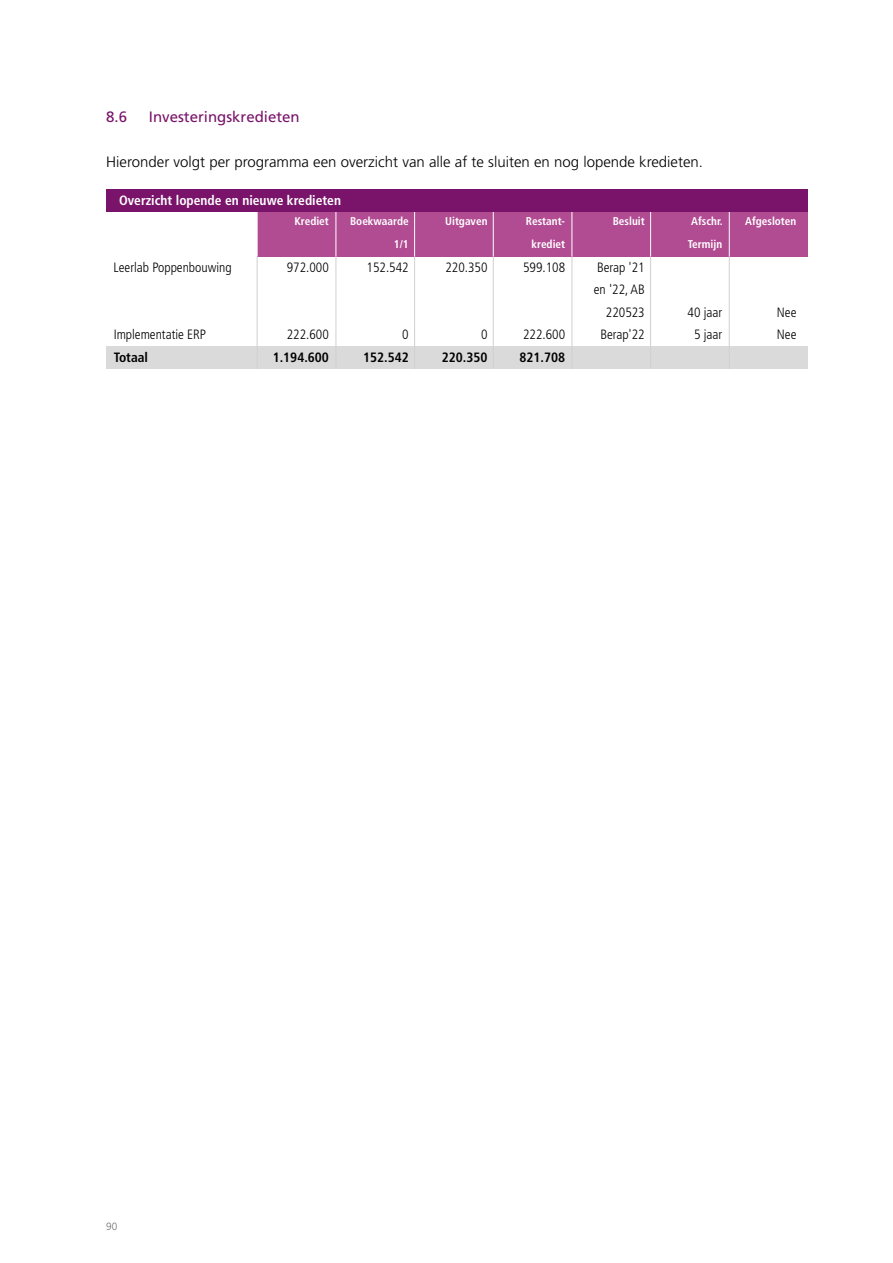
<style>
.page{position:relative;width:893px;height:1263px;background:#fff}
.page>*{position:absolute;margin:0;border:0;box-sizing:border-box;transform-origin:0 0}
.t1{font:300 15px "Frutiger LT Std";color:#000}
.t2{font:15px "Frutiger LT Std";color:#79146a}
.t3{font:300 condensed 13.5px/22.5px "Frutiger LT Std";color:#000;text-align:right}
.t4{font:700 condensed 13.5px "Frutiger LT Std";color:#000}
.t5{font:700 condensed 13.5px "Frutiger LT Std";color:#fff}
.t6{font:700 condensed 11.25px "Frutiger LT Std";color:#fff}
.t7{font:300 10.5px "Frutiger LT Std";color:#706f6f;scale:.95 1}
</style>
<div class="page">
<div style="left:106px;top:346px;width:702px;height:23px;background:#dadada"></div>
<div style="left:257px;top:212px;width:551px;height:22px;background:#b14b92"></div>
<div style="left:257px;top:233px;width:551px;height:24px;background:#b14b92"></div>
<hr style="left:729px;top:211px;width:1px;height:46px;background:#fff">
<hr style="left:257px;top:212px;width:1px;height:45px;background:#fff">
<hr style="left:257px;top:257px;width:1px;height:112px;background:#d0d0d0">
<hr style="left:729px;top:257px;width:1px;height:112px;background:#d0d0d0">
<hr style="left:650px;top:211px;width:1px;height:46px;background:#fff">
<hr style="left:650px;top:257px;width:1px;height:112px;background:#d0d0d0">
<hr style="left:572px;top:211px;width:1px;height:46px;background:#fff">
<hr style="left:572px;top:257px;width:1px;height:112px;background:#d0d0d0">
<hr style="left:493px;top:211px;width:1px;height:46px;background:#fff">
<hr style="left:493px;top:257px;width:1px;height:112px;background:#d0d0d0">
<hr style="left:414px;top:211px;width:1px;height:46px;background:#fff">
<hr style="left:414px;top:257px;width:1px;height:112px;background:#d0d0d0">
<hr style="left:336px;top:211px;width:1px;height:46px;background:#fff">
<hr style="left:336px;top:257px;width:1px;height:112px;background:#d0d0d0">
<div style="left:106px;top:189px;width:702px;height:23px;background:#79146a"></div>
<p class="t2" style="left:106px;top:107px;width:22px">8.6</p>
<p class="t2" style="left:149px;top:107px;width:152px">Investeringskredieten</p>
<p class="t1" style="left:106px;top:153px;width:598px">Hieronder volgt per programma een overzicht van alle af te sluiten en nog lopende kredieten.</p>
<p class="t5" style="left:119px;top:192px;width:223px">Overzicht lopende en nieuwe kredieten</p>
<p class="t6" style="left:294px;top:215px;width:36px">Krediet</p>
<p class="t6" style="left:350px;top:215px;width:60px">Boekwaarde</p>
<p class="t6" style="left:445px;top:215px;width:44px">Uitgaven</p>
<p class="t6" style="left:526px;top:215px;width:41px">Restant-</p>
<p class="t6" style="left:613px;top:215px;width:34px">Besluit</p>
<p class="t6" style="left:691px;top:215px;width:33px">Afschr.</p>
<p class="t6" style="left:745px;top:215px;width:53px">Afgesloten</p>
<p class="t6" style="left:394px;top:237px;width:16px">1/1</p>
<p class="t6" style="left:531px;top:237px;width:35px">krediet</p>
<p class="t6" style="left:688px;top:237px;width:36px">Termijn</p>
<p class="t3" style="left:114px;top:256px;width:120px">Leerlab Poppenbouwing</p>
<p class="t3" style="left:287px;top:256px;width:44px">972.000</p>
<p class="t3" style="left:367px;top:256px;width:44px">152.542</p>
<p class="t3" style="left:445px;top:256px;width:44px">220.350</p>
<p class="t3" style="left:523px;top:256px;width:44px">599.108</p>
<p class="t3" style="left:594px;top:256px;width:52px">Berap '21 en '22, AB<br>220523</p>
<p class="t3" style="left:688px;top:301px;width:36px">40 jaar</p>
<p class="t3" style="left:777px;top:301px;width:21px">Nee</p>
<p class="t3" style="left:114px;top:323px;width:94px">Implementatie ERP</p>
<p class="t3" style="left:287px;top:323px;width:44px">222.600</p>
<p class="t3" style="left:402px;top:323px;width:8px">0</p>
<p class="t3" style="left:481px;top:323px;width:8px">0</p>
<p class="t3" style="left:523px;top:323px;width:44px">222.600</p>
<p class="t3" style="left:600px;top:323px;width:46px">Berap'22</p>
<p class="t3" style="left:694px;top:323px;width:30px">5 jaar</p>
<p class="t3" style="left:777px;top:323px;width:21px">Nee</p>
<p class="t4" style="left:114px;top:349px;width:36px">Totaal</p>
<p class="t4" style="left:273px;top:349px;width:58px">1.194.600</p>
<p class="t4" style="left:363px;top:349px;width:47px">152.542</p>
<p class="t4" style="left:442px;top:349px;width:47px">220.350</p>
<p class="t4" style="left:520px;top:349px;width:47px">821.708</p>
<p class="t7" style="left:106px;top:1220px;width:13px">90</p>
</div>
